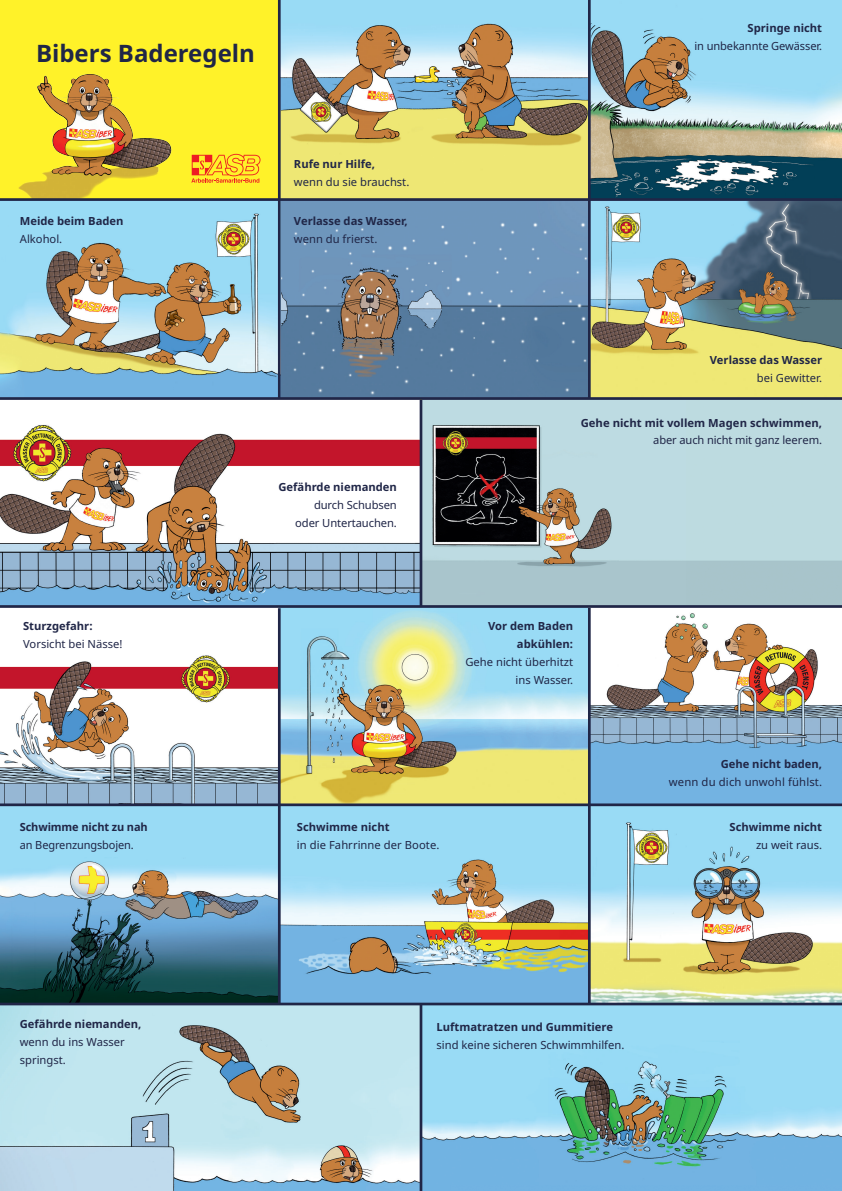
<style>
.page{position:relative;width:842px;height:1191px;background:#fff}
.page>*{position:absolute;margin:0;border:0;box-sizing:border-box;transform-origin:0 0}
.t1{font:700 24px "Noto Sans";color:#202647}
.t2{font:11.2px/17.9px "Noto Sans";color:#202647;text-align:right}
.t3{font:700 11.2px/17.9px "Noto Sans";color:#202647;text-align:right}
</style>
<div class="page">
<img style="left:281px;top:608px;width:307px;height:394px">
<img style="left:0;top:1005px;width:420px;height:186px">
<img style="left:0;top:619px;width:278px;height:383px">
<img style="left:591px;top:806px;width:251px;height:196px">
<img style="left:591px;top:613px;width:251px;height:190px">
<img style="left:422px;top:1005px;width:420px;height:186px">
<div style="left:451px;top:1185px;width:391px;height:6px;background:#72b3e2"></div>
<hr style="left:0;top:1002px;width:842px;height:3px;background:#202647">
<hr style="left:0;top:803px;width:842px;height:3px;background:#202647">
<div style="left:0;top:0;width:842px;height:605px;background:#fff229"></div>
<img style="left:18px;top:73px;width:154px;height:125px">
<img style="left:281px;top:201px;width:561px;height:196px">
<img style="left:281px;top:0;width:307px;height:198px">
<img style="left:422px;top:400px;width:264px;height:205px">
<img style="left:783px;top:400px;width:59px;height:205px">
<img style="left:686px;top:400px;width:97px;height:205px">
<img style="left:0;top:201px;width:278px;height:196px">
<img style="left:591px;top:0;width:251px;height:198px">
<img style="left:0;top:400px;width:420px;height:205px">
<hr style="left:0;top:397px;width:842px;height:3px;background:#202647">
<hr style="left:0;top:605px;width:842px;height:3px;background:#202647">
<hr style="left:0;top:198px;width:842px;height:3px;background:#202647">
<hr style="left:588px;top:0;width:3px;height:399px;background:#202647">
<hr style="left:588px;top:608px;width:3px;height:396px;background:#202647">
<hr style="left:420px;top:400px;width:2px;height:206px;background:#202647">
<hr style="left:420px;top:1004px;width:2px;height:187px;background:#202647">
<hr style="left:278px;top:0;width:3px;height:399px;background:#202647">
<hr style="left:278px;top:608px;width:3px;height:396px;background:#202647">
<svg style="left:191px;top:154px;width:69px;height:29px"></svg>
<h1 class="t1" style="left:36px;top:39px;width:220px">Bibers Baderegeln</h1>
<p class="t3" style="left:20px;top:212px;width:105px">Meide beim Baden</p>
<p class="t2" style="left:20px;top:230px;width:44px">Alkohol.</p>
<p class="t3" style="left:294px;top:155px;width:82px">Rufe nur Hilfe,</p>
<p class="t2" style="left:294px;top:173px;width:117px">wenn du sie brauchst.</p>
<p class="t3" style="left:294px;top:212px;width:115px">Verlasse das Wasser,</p>
<p class="t2" style="left:294px;top:230px;width:85px">wenn du frierst.</p>
<p class="t3" style="left:747px;top:19px;width:76px">Springe nicht</p>
<p class="t2" style="left:694px;top:37px;width:129px">in unbekannte Gewässer.</p>
<p class="t3" style="left:23px;top:617px;width:71px">Sturzgefahr:</p>
<p class="t2" style="left:23px;top:635px;width:101px">Vorsicht bei Nässe!</p>
<p class="t3" style="left:20px;top:818px;width:129px">Schwimme nicht zu nah</p>
<p class="t2" style="left:20px;top:836px;width:116px">an Begrenzungsbojen.</p>
<p class="t3" style="left:279px;top:478px;width:120px">Gefährde niemanden</p>
<p class="t2" style="left:295px;top:496px;width:103px">durch Schubsen oder Untertauchen.</p>
<p class="t3" style="left:710px;top:351px;width:114px">Verlasse das Wasser</p>
<p class="t2" style="left:757px;top:369px;width:67px">bei Gewitter.</p>
<p class="t3" style="left:581px;top:414px;width:243px">Gehe nicht mit vollem Magen schwimmen,</p>
<p class="t2" style="left:653px;top:431px;width:170px">aber auch nicht mit ganz leerem.</p>
<p class="t3" style="left:488px;top:617px;width:87px">Vor dem Baden abkühlen:</p>
<p class="t2" style="left:465px;top:653px;width:109px">Gehe nicht überhitzt ins Wasser.</p>
<p class="t3" style="left:297px;top:818px;width:94px">Schwimme nicht</p>
<p class="t2" style="left:297px;top:836px;width:144px">in die Fahrrinne der Boote.</p>
<p class="t3" style="left:721px;top:755px;width:103px">Gehe nicht baden,</p>
<p class="t2" style="left:669px;top:773px;width:155px">wenn du dich unwohl fühlst.</p>
<p class="t3" style="left:729px;top:818px;width:94px">Schwimme nicht</p>
<p class="t2" style="left:756px;top:836px;width:68px">zu weit raus.</p>
<p class="t3" style="left:20px;top:1015px;width:123px">Gefährde niemanden,</p>
<p class="t2" style="left:20px;top:1033px;width:106px;text-align:left">wenn du ins Wasser springst.</p>
<p class="t3" style="left:437px;top:1018px;width:178px">Luftmatratzen und Gummitiere</p>
<p class="t2" style="left:437px;top:1035px;width:189px">sind keine sicheren Schwimmhilfen.</p>
</div>
